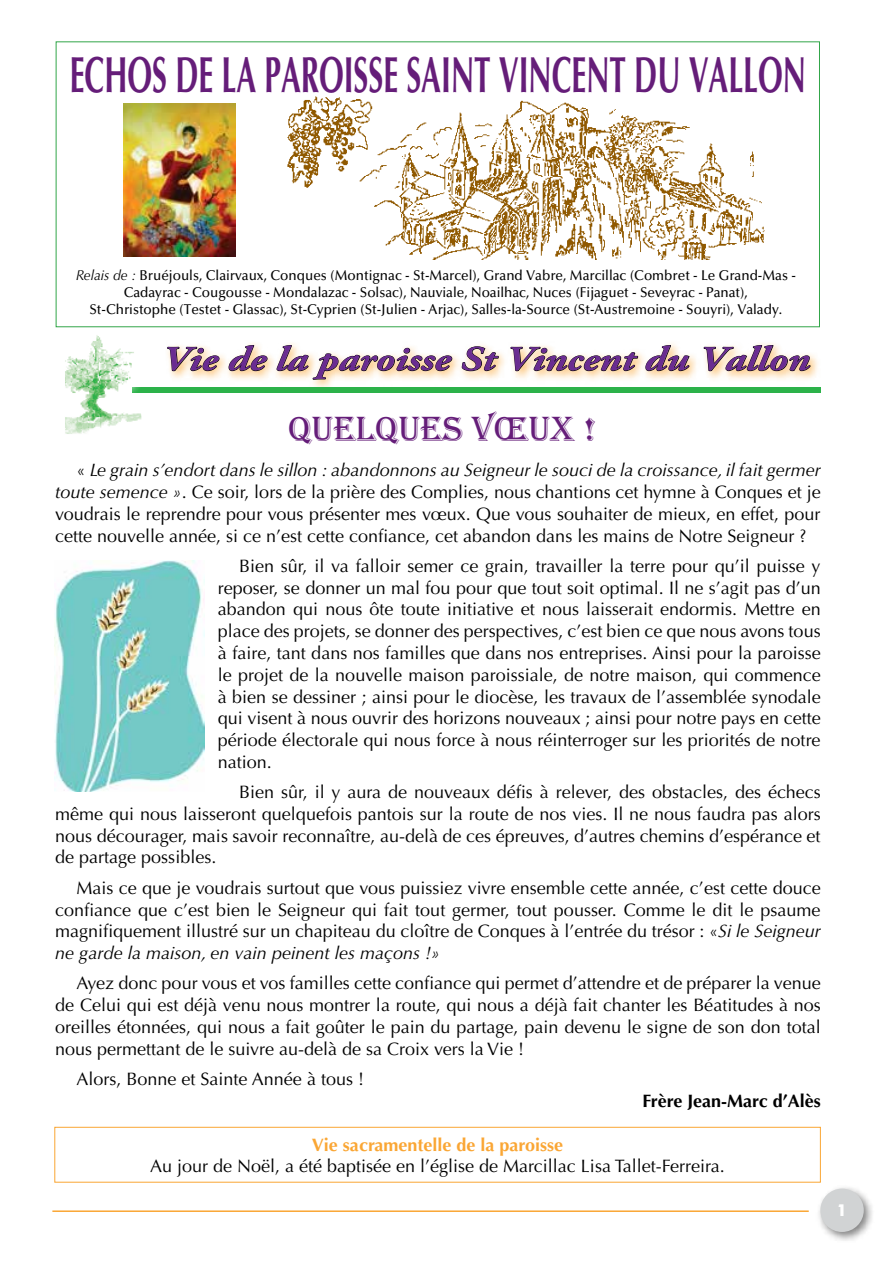
<style>
.page{position:relative;width:893px;height:1263px;background:#fff}
.page>*{position:absolute;margin:0;border:0;box-sizing:border-box;transform-origin:0 0}
.t1{font:700 50.85px "Optima LT Std";color:#651d79;scale:.58 1}
.No_Spacing{font:36px "Algerian";color:#651d79}
.t2{font:italic 700 34.5px "Adobe Garamond Pro";color:#6a2c91;scale:1.19 1}
.No_Spacing-2{font:18px/21.8px "Optima LT Std";color:#000;text-align:justify}
.No_Spacing-3{font:700 18px "Optima LT Std";color:#faa634}
.No_Spacing-4{font:700 18px "Optima LT Std";color:#000}
.t3{font:500 14.25px "Optima LT Std";color:#000;scale:.95 1}
.t4{font:14.25px "Revue Std";color:#fff}
.s1{font-weight:400;font-style:italic}
.s2{font-style:italic}
</style>
<div class="page">
<div style="left:56px;top:41px;width:764px;height:286px;background:#fff;border:1px solid #32a649"></div>
<hr style="left:52px;top:1210px;width:757px;height:2px;background:#faa634">
<div style="left:163px;top:340px;width:658px;height:50px;background:#faa634;opacity:.75"></div>
<svg style="left:167px;top:346px;width:53px;height:25px"></svg>
<svg style="left:229px;top:345px;width:39px;height:26px"></svg>
<svg style="left:276px;top:345px;width:177px;height:35px"></svg>
<svg style="left:461px;top:346px;width:38px;height:25px"></svg>
<svg style="left:511px;top:346px;width:127px;height:25px"></svg>
<svg style="left:646px;top:345px;width:44px;height:26px"></svg>
<svg style="left:704px;top:345px;width:107px;height:26px"></svg>
<div style="left:133px;top:387px;width:688px;height:6px;background:#2cb24a"></div>
<img style="left:287px;top:96px;width:478px;height:164px">
<div style="left:816px;top:1183px;width:59px;height:60px;background:#000;opacity:.5"></div>
<div style="left:820px;top:1188px;width:44px;height:44px;background:#d1d3d4;border-radius:50%"></div>
<div style="left:60px;top:330px;width:90px;height:110px;background:#fff"></div>
<img style="left:65px;top:335px;width:78px;height:99px">
<img style="left:123px;top:103px;width:112px;height:153px">
<img style="left:55px;top:560px;width:150px;height:231px">
<div style="left:54px;top:1127px;width:767px;height:55px;border:1px solid #faa634"></div>
<p class="t1" style="left:70px;top:45px;width:1271px">ECHOS DE LA PAROISSE SAINT VINCENT DU VALLON</p>
<p class="t3" style="left:76px;top:267px;width:760px"><span class="s1">Relais de :</span> Bruéjouls, Clairvaux, Conques (Montignac - St-Marcel), Grand Vabre, Marcillac (Combret - Le Grand-Mas -</p>
<p class="t3" style="left:124px;top:284px;width:659px">Cadayrac - Cougousse - Mondalazac - Solsac), Nauviale, Noailhac, Nuces (Fijaguet - Seveyrac - Panat),</p>
<p class="t3" style="left:89px;top:301px;width:731px">St-Christophe (Testet - Glassac), St-Cyprien (St-Julien - Arjac), Salles-la-Source (St-Austremoine - Souyri), Valady.</p>
<p class="t2" style="left:162px;top:339px;width:546px">Vie de la paroisse St Vincent du Vallon</p>
<p class="No_Spacing" style="left:288px;top:409px;width:309px">QUELQUES VŒUX !</p>
<p class="No_Spacing-2" style="left:55px;top:460px;width:767px;text-indent:21px">« <span class="s2">Le grain s’endort dans le sillon : abandonnons au Seigneur le souci de la croissance, il fait germer toute semence »</span>. Ce soir, lors de la prière des Complies, nous chantions cet hymne à Conques et je voudrais le reprendre pour vous présenter mes vœux. Que vous souhaiter de mieux, en effet, pour cette nouvelle année, si ce n’est cette confiance, cet abandon dans les mains de Notre Seigneur ?</p>
<p class="No_Spacing-2" style="left:218px;top:555px;width:604px;text-indent:21px">Bien sûr, il va falloir semer ce grain, travailler la terre pour qu’il puisse y reposer, se donner un mal fou pour que tout soit optimal. Il ne s’agit pas d’un abandon qui nous ôte toute initiative et nous laisserait endormis. Mettre en place des projets, se donner des perspectives, c’est bien ce que nous avons tous à faire, tant dans nos familles que dans nos entreprises. Ainsi pour la paroisse le projet de la nouvelle maison paroissiale, de notre maison, qui commence à bien se dessiner ; ainsi pour le diocèse, les travaux de l’assemblée synodale qui visent à nous ouvrir des horizons nouveaux ; ainsi pour notre pays en cette période électorale qui nous force à nous réinterroger sur les priorités de notre nation.</p>
<p class="No_Spacing-2" style="left:55px;top:781px;width:767px;text-indent:184px">Bien sûr, il y aura de nouveaux défis à relever, des obstacles, des échecs même qui nous laisseront quelquefois pantois sur la route de nos vies. Il ne nous faudra pas alors nous décourager, mais savoir reconnaître, au-delà de ces épreuves, d’autres chemins d’espérance et de partage possibles.</p>
<p class="No_Spacing-2" style="left:55px;top:877px;width:767px;text-indent:21px">Mais ce que je voudrais surtout que vous puissiez vivre ensemble cette année, c’est cette douce confiance que c’est bien le Seigneur qui fait tout germer, tout pousser. Comme le dit le psaume magnifiquement illustré sur un chapiteau du cloître de Conques à l’entrée du trésor : «<span class="s2">Si le Seigneur ne garde la maison, en vain peinent les maçons !»</span></p>
<p class="No_Spacing-2" style="left:55px;top:973px;width:767px;text-indent:21px">Ayez donc pour vous et vos familles cette confiance qui permet d’attendre et de préparer la venue de Celui qui est déjà venu nous montrer la route, qui nous a déjà fait chanter les Béatitudes à nos oreilles étonnées, qui nous a fait goûter le pain du partage, pain devenu le signe de son don total nous permettant de le suivre au-delà de sa Croix vers la Vie !</p>
<p class="No_Spacing-2" style="left:77px;top:1068px;width:289px">Alors, Bonne et Sainte Année à tous !</p>
<p class="No_Spacing-4" style="left:642px;top:1090px;width:180px">Frère Jean-Marc d’Alès</p>
<p class="No_Spacing-3" style="left:312px;top:1134px;width:253px">Vie sacramentelle de la paroisse</p>
<p class="No_Spacing-2" style="left:150px;top:1155px;width:576px">Au jour de Noël, a été baptisée en l’église de Marcillac Lisa Tallet-Ferreira.</p>
<p class="t4" style="left:839px;top:1201px;width:7px">1</p>
</div>
